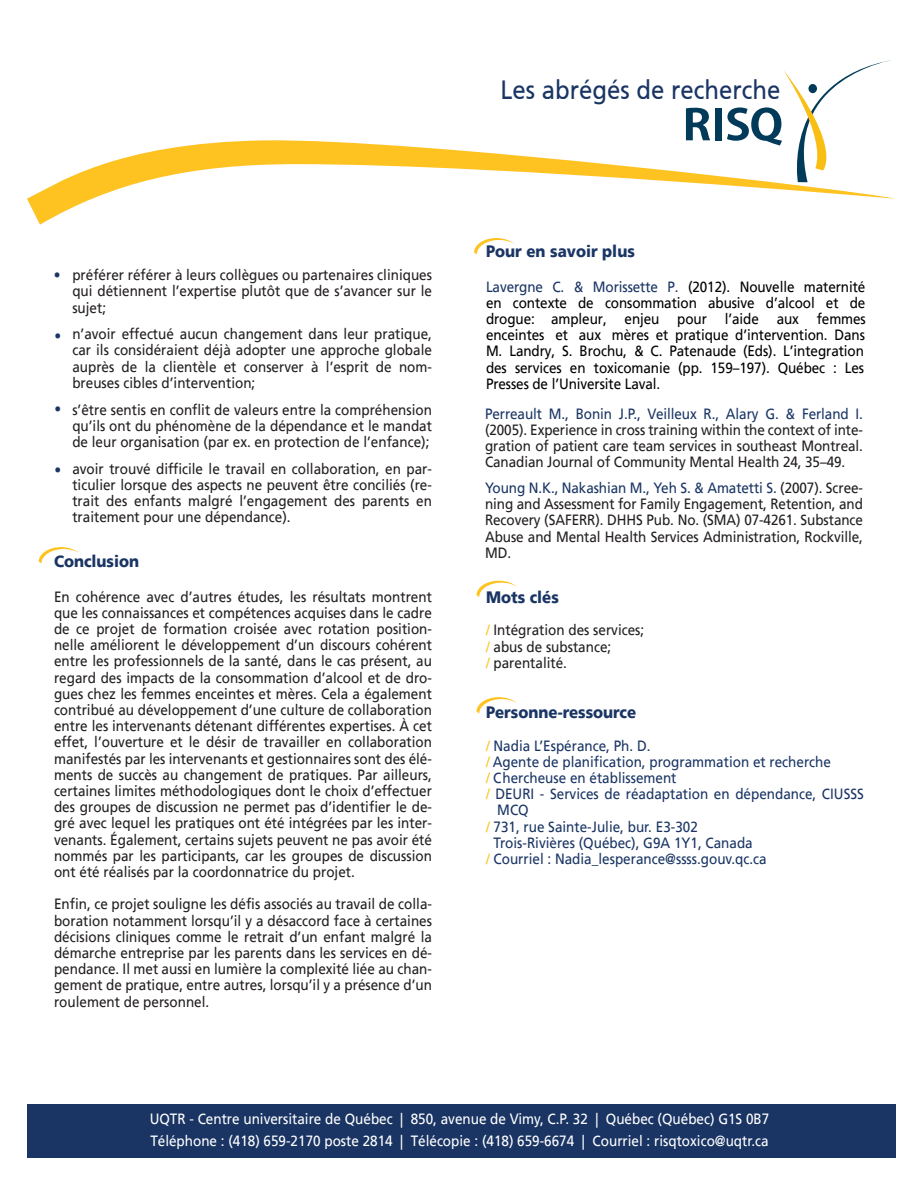
<style>
.page{position:relative;width:918px;height:1188px;background:#fff}
.page>*{position:absolute;margin:0;border:0;box-sizing:border-box;transform-origin:0 0}
.t1{font:26.4px "Frutiger CE";color:#1a3564;scale:.91 1}
.t2{font:900 16.5px "Frutiger LT";color:#1a3564;scale:.91 1}
.t3{font:14.85px/16.2px "Frutiger LT";color:#231f20;text-align:justify;scale:.91 1}
.t4{font:14.85px "Frutiger LT";color:#1a3564;scale:.91 1}
.t5{font:14.85px/16.2px "Frutiger LT";letter-spacing:-.005em;color:#000;scale:.91 1}
.t6{font:14.85px/21.6px "Frutiger LT";color:#fff;scale:.91 1}
.s1{color:#1a3564}
.s2{color:#fec221}
</style>
<div class="page">
<svg style="left:686px;top:108px;width:24px;height:30px"></svg>
<div style="left:715px;top:108px;width:7px;height:32px;background:#023b5a"></div>
<svg style="left:727px;top:60px;width:164px;height:78px"></svg>
<div style="left:27px;top:1104px;width:868px;height:54px;background:#1a3564"></div>
<svg style="left:27px;top:138px;width:868px;height:87px"></svg>
<svg style="left:474px;top:238px;width:40px;height:16px"></svg>
<svg style="left:477px;top:581px;width:40px;height:16px"></svg>
<svg style="left:477px;top:697px;width:40px;height:17px"></svg>
<svg style="left:39px;top:547px;width:40px;height:17px"></svg>
<h1 class="t1" style="left:500px;top:75px;width:309px">Les abrégés de recherche</h1>
<p class="t4" style="left:54px;top:266px;width:9px">•</p>
<p class="t4" style="left:55px;top:327px;width:9px">•</p>
<p class="t4" style="left:55px;top:400px;width:9px">•</p>
<p class="t4" style="left:55px;top:461px;width:9px">•</p>
<p class="t3" style="left:72px;top:267px;width:397px">préférer référer à leurs collègues ou partenaires cliniques qui détiennent l’expertise plutôt que de s’avancer sur le sujet;</p>
<p class="t3" style="left:72px;top:326px;width:397px">n’avoir effectué aucun changement dans leur pratique, car ils considéraient déjà adopter une approche globale auprès de la clientèle et conserver à l’esprit de nom&shy;breuses cibles d’intervention;</p>
<p class="t3" style="left:72px;top:401px;width:397px">s’être sentis en conflit de valeurs entre la compréhension qu’ils ont du phénomène de la dépendance et le mandat de leur organisation (par ex. en protection de l’enfance);</p>
<p class="t3" style="left:72px;top:460px;width:397px">avoir trouvé difficile le travail en collaboration, en par&shy;ticulier lorsque des aspects ne peuvent être conciliés (re&shy;trait des enfants malgré l’engagement des parents en traitement pour une dépendance).</p>
<p class="t2" style="left:54px;top:552px;width:95px">Conclusion</p>
<p class="t3" style="left:54px;top:588px;width:417px">En cohérence avec d’autres études, les résultats montrent que les connaissances et compétences acquises dans le cadre de ce projet de formation croisée avec rotation position&shy;nelle améliorent le développement d’un discours cohérent entre les professionnels de la santé, dans le cas présent, au regard des impacts de la consommation d’alcool et de dro&shy;gues chez les femmes enceintes et mères. Cela a également contribué au développement d’une culture de collaboration entre les intervenants détenant différentes expertises. À cet effet, l’ouverture et le désir de travailler en collaboration manifestés par les intervenants et gestionnaires sont des élé&shy;ments de succès au changement de pratiques. Par ailleurs, certaines limites méthodologiques dont le choix d’effectuer des groupes de discussion ne permet pas d’identifier le de&shy;gré avec lequel les pratiques ont été intégrées par les inter&shy;venants. Également, certains sujets peuvent ne pas avoir été nommés par les participants, car les groupes de discussion ont été réalisés par la coordonnatrice du projet.</p>
<p class="t3" style="left:54px;top:896px;width:417px">Enfin, ce projet souligne les défis associés au travail de colla&shy;boration notamment lorsqu’il y a désaccord face à certaines décisions cliniques comme le retrait d’un enfant malgré la démarche entreprise par les parents dans les services en dé&shy;pendance. Il met aussi en lumière la complexité liée au chan&shy;gement de pratique, entre autres, lorsqu’il y a présence d’un roulement de personnel.</p>
<p class="t2" style="left:486px;top:242px;width:165px">Pour en savoir plus</p>
<p class="t5" style="left:486px;top:279px;width:419px"><span class="s1">Lavergne C. &amp; Morissette P.</span> (2012). Nouvelle maternité en contexte de consommation abusive d’alcool et de drogue: ampleur, enjeu pour l’aide aux femmes enceintes et aux mères et pratique d’intervention. Dans M. Landry, S. Brochu, &amp; C. Patenaude (Eds). L’integration des services en toxicomanie (pp. 159–197). Québec : Les Presses de l’Universite Laval.</p>
<p class="t4" style="left:485px;top:405px;width:417px">Perreault M., Bonin J.P., Veilleux R., Alary G. &amp; Ferland I.</p>
<p class="t3" style="left:485px;top:422px;width:417px">(2005). Experience in cross training within the context of inte&shy;gration of patient care team services in southeast Montreal.<br>Canadian Journal of Community Mental Health 24, 35–49.</p>
<p class="t3" style="left:485px;top:480px;width:417px"><span class="s1">Young N.K., Nakashian M., Yeh S. &amp; Amatetti S.</span> (2007). Scree&shy;ning and Assessment for Family Engagement, Retention, and Recovery (SAFERR). DHHS Pub. No. (SMA) 07-4261. Substance Abuse and Mental Health Services Administration, Rockville, MD.</p>
<p class="t2" style="left:486px;top:587px;width:82px">Mots clés</p>
<p class="t3" style="left:486px;top:622px;width:175px;text-align:left"><span class="s2">/</span> Intégration des services; <span class="s2">/</span> abus de substance;<br><span class="s2">/</span> parentalité.</p>
<p class="t2" style="left:486px;top:703px;width:167px">Personne-ressource</p>
<p class="t4" style="left:486px;top:737px;width:182px"><span class="s2">/</span> Nadia L’Espérance, Ph. D.</p>
<p class="t4" style="left:486px;top:753px;width:381px"><span class="s2">/</span> Agente de planification, programmation et recherche</p>
<p class="t4" style="left:486px;top:769px;width:211px"><span class="s2">/</span> C hercheuse en établissement</p>
<p class="t4" style="left:486px;top:785px;width:417px"><span class="s2">/</span> DEURI - Services de réadaptation en dépendance, CIUSSS</p>
<p class="t4" style="left:497px;top:802px;width:36px">MCQ</p>
<p class="t4" style="left:486px;top:818px;width:234px"><span class="s2">/</span> 731, rue Sainte-Julie, bur. E3-302</p>
<p class="t4" style="left:494px;top:834px;width:286px">Trois-Rivières (Québec), G9A 1Y1, Canada</p>
<p class="t4" style="left:486px;top:850px;width:310px"><span class="s2">/</span> Courriel : Nadia_lesperance@ssss.gouv.qc.ca</p>
<p class="t6" style="left:150px;top:1109px;width:683px">UQTR - Centre universitaire de Québec | 850, avenue de Vimy, C.P. 32 | Québec (Québec) G1S 0B7<br>Téléphone : (418) 659-2170 poste 2814 | Télécopie : (418) 659-6674 | Courriel : risqtoxico@uqtr.ca</p>
</div>
